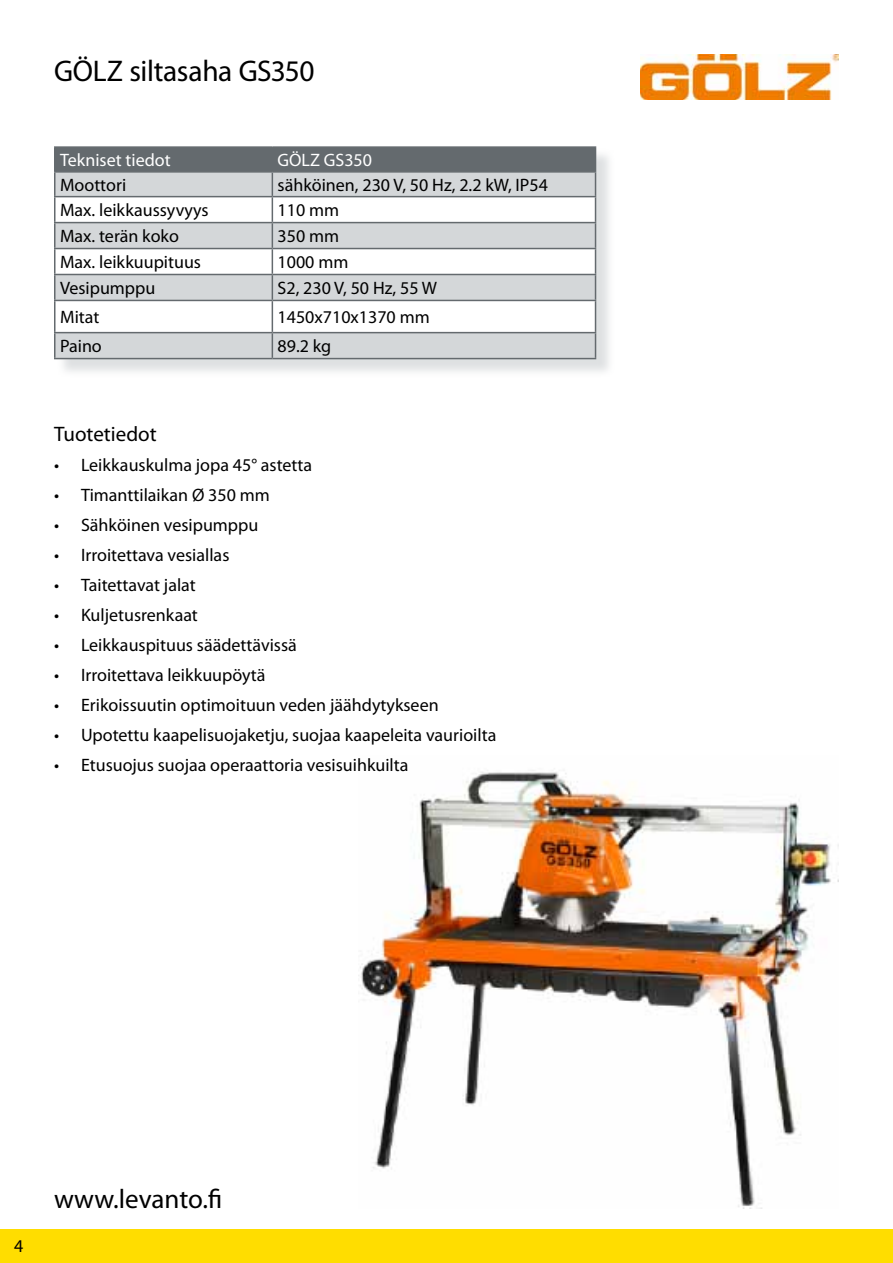
<style>
.page{position:relative;width:893px;height:1263px;background:#fff}
.page>*{position:absolute;margin:0;border:0;box-sizing:border-box;transform-origin:0 0}
.t1{font:30px "Myriad Pro";letter-spacing:-.015em;color:#000}
.t2{font:27px "Myriad Pro";color:#000}
.t3{font:21px "Myriad Pro";color:#000}
.t4{font:18px "Myriad Pro";color:#000}
.t5{font:18px "Myriad Pro";color:#fff}
</style>
<div class="page">
<div style="left:0;top:1229px;width:893px;height:34px;background:#fd0"></div>
<img style="left:640px;top:54px;width:199px;height:46px">
<img style="left:360px;top:772px;width:479px;height:437px">
<div style="left:56px;top:149px;width:559px;height:229px;background:#d4d7d9;opacity:.75"></div>
<svg style="left:56px;top:333px;width:539px;height:25px;background:#d1d4d6"></svg>
<svg style="left:56px;top:301px;width:539px;height:31px"></svg>
<hr style="left:54px;top:146px;width:218px;height:2px;background:#646a6e">
<hr style="left:54px;top:148px;width:2px;height:23px;background:#646a6e">
<hr style="left:272px;top:146px;width:324px;height:2px;background:#646a6e">
<hr style="left:54px;top:171px;width:218px;height:2px;background:#646a6e">
<hr style="left:54px;top:173px;width:2px;height:23px;background:#646a6e">
<hr style="left:54px;top:196px;width:218px;height:1px;background:#646a6e">
<hr style="left:54px;top:197px;width:2px;height:25px;background:#646a6e">
<hr style="left:54px;top:222px;width:218px;height:1px;background:#646a6e">
<hr style="left:54px;top:223px;width:2px;height:25px;background:#646a6e">
<hr style="left:54px;top:248px;width:218px;height:1px;background:#646a6e">
<hr style="left:54px;top:249px;width:2px;height:25px;background:#646a6e">
<hr style="left:54px;top:274px;width:218px;height:1px;background:#646a6e">
<hr style="left:54px;top:275px;width:2px;height:25px;background:#646a6e">
<hr style="left:54px;top:300px;width:218px;height:1px;background:#646a6e">
<hr style="left:54px;top:301px;width:2px;height:31px;background:#646a6e">
<hr style="left:272px;top:300px;width:324px;height:1px;background:#646a6e">
<hr style="left:272px;top:301px;width:1px;height:31px;background:#646a6e">
<hr style="left:595px;top:301px;width:1px;height:31px;background:#646a6e">
<hr style="left:54px;top:332px;width:218px;height:1px;background:#646a6e">
<hr style="left:54px;top:333px;width:2px;height:25px;background:#646a6e">
<hr style="left:272px;top:332px;width:324px;height:1px;background:#646a6e">
<svg style="left:272px;top:333px;width:1px;height:25px"></svg>
<svg style="left:595px;top:333px;width:1px;height:25px"></svg>
<hr style="left:54px;top:358px;width:218px;height:1px;background:#646a6e">
<hr style="left:272px;top:358px;width:324px;height:1px;background:#646a6e">
<svg style="left:55px;top:148px;width:541px;height:152px"></svg>
<h1 class="t1" style="left:54px;top:52px;width:262px">GÖLZ siltasaha GS350</h1>
<p class="t5" style="left:60px;top:149px;width:112px">Tekniset tiedot</p>
<p class="t5" style="left:278px;top:149px;width:96px">GÖLZ GS350</p>
<p class="t4" style="left:60px;top:174px;width:68px">Moottori</p>
<p class="t4" style="left:278px;top:174px;width:272px">sähköinen, 230 V, 50 Hz, 2.2 kW, IP54</p>
<p class="t4" style="left:60px;top:199px;width:150px">Max. leikkaussyvyys</p>
<p class="t4" style="left:278px;top:199px;width:63px">110 mm</p>
<p class="t4" style="left:60px;top:225px;width:120px">Max. terän koko</p>
<p class="t4" style="left:278px;top:225px;width:63px">350 mm</p>
<p class="t4" style="left:60px;top:251px;width:143px">Max. leikkuupituus</p>
<p class="t4" style="left:278px;top:251px;width:72px">1000 mm</p>
<p class="t4" style="left:60px;top:277px;width:97px">Vesipumppu</p>
<p class="t4" style="left:278px;top:277px;width:161px">S2, 230 V, 50 Hz, 55 W</p>
<p class="t4" style="left:60px;top:306px;width:41px">Mitat</p>
<p class="t4" style="left:278px;top:306px;width:154px">1450x710x1370 mm</p>
<p class="t4" style="left:60px;top:335px;width:43px">Paino</p>
<p class="t4" style="left:278px;top:335px;width:55px">89.2 kg</p>
<p class="t3" style="left:54px;top:421px;width:104px">Tuotetiedot</p>
<p class="t4" style="left:54px;top:454px;width:260px">• Leikkauskulma jopa 45° astetta</p>
<p class="t4" style="left:54px;top:484px;width:217px">• Timanttilaikan Ø 350 mm</p>
<p class="t4" style="left:54px;top:514px;width:206px">• Sähköinen vesipumppu</p>
<p class="t4" style="left:54px;top:544px;width:177px">• Irroitettava vesiallas</p>
<p class="t4" style="left:54px;top:574px;width:143px">• Taitettavat jalat</p>
<p class="t4" style="left:54px;top:604px;width:145px">• Kuljetusrenkaat</p>
<p class="t4" style="left:54px;top:634px;width:244px">• Leikkauspituus säädettävissä</p>
<p class="t4" style="left:54px;top:664px;width:213px">• Irroitettava leikkuupöytä</p>
<p class="t4" style="left:54px;top:694px;width:386px">• Erikoissuutin optimoituun veden jäähdytykseen</p>
<p class="t4" style="left:54px;top:724px;width:444px">• Upotettu kaapelisuojaketju, suojaa kaapeleita vaurioilta</p>
<p class="t4" style="left:54px;top:754px;width:356px">• Etusuojus suojaa operaattoria vesisuihkuilta</p>
<p class="t4" style="left:14px;top:1234px;width:11px">4</p>
<h2 class="t2" style="left:54px;top:1182px;width:170px">www.levanto.fi</h2>
</div>
